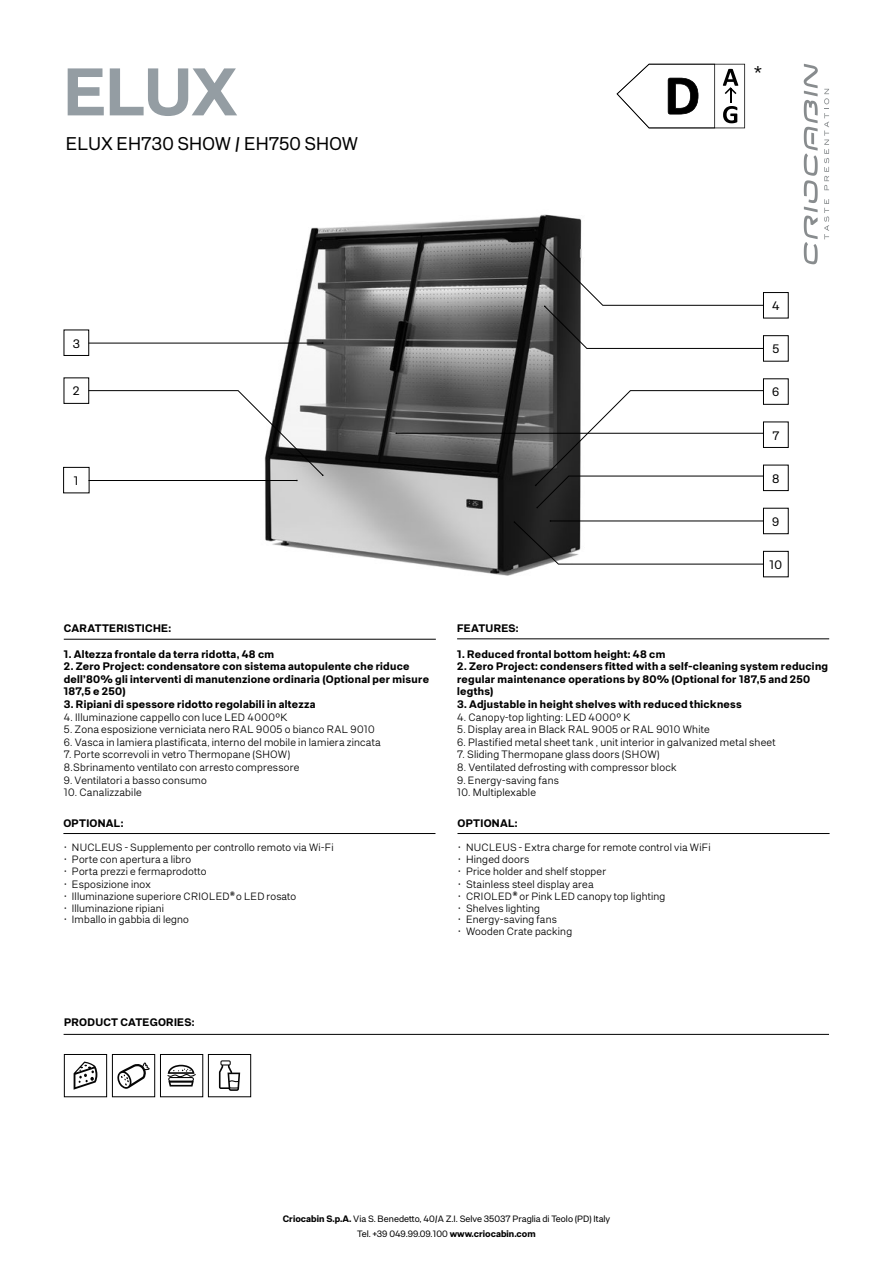
<style>
.page{position:relative;width:893px;height:1263px;background:#fff}
.page>*{position:absolute;margin:0;border:0;box-sizing:border-box;transform-origin:0 0}
.t1{font:600 64.5px "F37 Neuro";color:#949da3}
.t2{font:300 21px "F37 Neuro";color:#000}
.t3{font:18px "F37 Neuro";color:#000}
.t4{font:12px "F37 Neuro";color:#000}
.t5{font:300 10.5px/12.6px "F37 Neuro";letter-spacing:.02em;color:#000}
.t6{font:600 10.5px/12.6px "F37 Neuro";letter-spacing:.025em;color:#000}
.t7{font:300 10.35px "F37 Neuro";letter-spacing:.015em;color:#000}
.t8{font:9px/15px "F37 Neuro";color:#000;text-align:center}
.s1{font-size:10.5px}
.s2{font-weight:600}
</style>
<div class="page">
<svg style="left:804px;top:64px;width:14px;height:200px"></svg>
<svg style="left:824px;top:199px;width:5px;height:40px"></svg>
<svg style="left:824px;top:89px;width:5px;height:101px"></svg>
<img style="left:225px;top:214px;width:401px;height:362px">
<div style="left:63px;top:467px;width:26px;height:26px;border:1px solid #000"></div>
<div style="left:64px;top:330px;width:25px;height:26px;border:1px solid #000"></div>
<div style="left:64px;top:378px;width:25px;height:26px;border:1px solid #000"></div>
<div style="left:763px;top:465px;width:25px;height:26px;border:1px solid #000"></div>
<div style="left:763px;top:508px;width:25px;height:26px;border:1px solid #000"></div>
<div style="left:763px;top:551px;width:25px;height:26px;border:1px solid #000"></div>
<div style="left:763px;top:335px;width:25px;height:26px;border:1px solid #000"></div>
<hr style="left:457px;top:639px;width:372px;height:1px;background:#000">
<hr style="left:64px;top:639px;width:372px;height:1px;background:#000">
<hr style="left:63px;top:833px;width:372px;height:1px;background:#000">
<hr style="left:457px;top:833px;width:373px;height:1px;background:#000">
<hr style="left:64px;top:1034px;width:765px;height:1px;background:#000">
<svg style="left:167px;top:1065px;width:29px;height:21px"></svg>
<svg style="left:219px;top:1060px;width:21px;height:31px"></svg>
<svg style="left:74px;top:1061px;width:23px;height:29px"></svg>
<div style="left:160px;top:1054px;width:43px;height:43px;border:1px solid #000"></div>
<div style="left:208px;top:1054px;width:43px;height:43px;border:1px solid #000"></div>
<div style="left:64px;top:1054px;width:43px;height:43px;border:1px solid #000"></div>
<div style="left:112px;top:1054px;width:43px;height:43px;border:1px solid #000"></div>
<svg style="left:117px;top:1062px;width:33px;height:27px"></svg>
<svg style="left:88px;top:390px;width:236px;height:91px"></svg>
<hr style="left:89px;top:343px;width:234px;height:1px;background:#000">
<svg style="left:535px;top:238px;width:229px;height:111px"></svg>
<hr style="left:396px;top:433px;width:367px;height:1px;background:#000">
<svg style="left:535px;top:390px;width:229px;height:118px"></svg>
<svg style="left:617px;top:64px;width:128px;height:64px"></svg>
<svg style="left:514px;top:520px;width:250px;height:44px"></svg>
<h1 class="t1" style="left:64px;top:49px;width:175px">ELUX</h1>
<h3 class="t3" style="left:66px;top:132px;width:294px">ELUX EH730 SHOW / EH750 SHOW</h3>
<h2 class="t2" style="left:754px;top:59px;width:9px">*</h2>
<p class="t4" style="left:73px;top:335px;width:9px">3</p>
<p class="t4" style="left:73px;top:383px;width:8px">2</p>
<p class="t4" style="left:74px;top:473px;width:7px">1</p>
<p class="t6" style="left:64px;top:622px;width:109px">CARATTERISTICHE:</p>
<p class="t6" style="left:64px;top:647px;width:212px">1. Altezza frontale da terra ridotta, 48 cm</p>
<p class="t6" style="left:64px;top:660px;width:367px">2. Zero Project: condensatore con sistema autopulente che riduce dell’80% gli interventi di manutenzione ordinaria (Optional per misure<br>187,5 e 250)</p>
<p class="t6" style="left:64px;top:698px;width:253px">3. Ripiani di spessore ridotto regolabili in altezza</p>
<p class="t5" style="left:64px;top:710px;width:226px">4. Illuminazione cappello con luce LED 4000°K</p>
<p class="t5" style="left:64px;top:723px;width:312px">5. Zona esposizione verniciata nero RAL 9005 o bianco RAL 9010</p>
<p class="t5" style="left:64px;top:735px;width:319px">6. Vasca in lamiera plastificata, interno del mobile in lamiera zincata</p>
<p class="t5" style="left:64px;top:748px;width:237px">7. Porte scorrevoli in vetro Thermopane (SHOW)<br>8.Sbrinamento ventilato con arresto compressore</p>
<p class="t7" style="left:64px;top:773px;width:144px"><span class="s1">9.</span> Ventilatori a basso consumo</p>
<p class="t5" style="left:64px;top:786px;width:80px">10. Canalizzabile</p>
<p class="t6" style="left:63px;top:816px;width:61px">OPTIONAL:</p>
<p class="t7" style="left:63px;top:841px;width:272px">• NUCLEUS - Supplemento per controllo remoto via Wi-Fi</p>
<p class="t7" style="left:63px;top:853px;width:129px">• Porte con apertura a libro</p>
<p class="t7" style="left:63px;top:864px;width:145px">• Porta prezzi e fermaprodotto</p>
<p class="t5" style="left:63px;top:877px;width:89px">• Esposizione inox</p>
<p class="t7" style="left:63px;top:889px;width:234px">• Illuminazione superiore CRIOLED<sup>®</sup> o LED rosato</p>
<p class="t7" style="left:63px;top:901px;width:102px">• Illuminazione ripiani</p>
<p class="t7" style="left:63px;top:913px;width:127px">• Imballo in gabbia di legno</p>
<p class="t4" style="left:772px;top:298px;width:9px">4</p>
<p class="t4" style="left:772px;top:341px;width:8px">5</p>
<p class="t4" style="left:772px;top:384px;width:9px">6</p>
<p class="t4" style="left:772px;top:427px;width:9px">7</p>
<p class="t4" style="left:772px;top:470px;width:9px">8</p>
<p class="t4" style="left:772px;top:513px;width:9px">9</p>
<p class="t4" style="left:769px;top:556px;width:14px">10</p>
<p class="t6" style="left:457px;top:622px;width:63px">FEATURES:</p>
<p class="t6" style="left:457px;top:647px;width:210px">1. Reduced frontal bottom height: 48 cm</p>
<p class="t6" style="left:457px;top:660px;width:372px">2. Zero Project: condensers fitted with a self-cleaning system reducing regular maintenance operations by 80% (Optional for 187,5 and 250 legths)</p>
<p class="t6" style="left:457px;top:698px;width:286px">3. Adjustable in height shelves with reduced thickness</p>
<p class="t5" style="left:457px;top:710px;width:175px">4. Canopy-top lighting: LED 4000° K</p>
<p class="t5" style="left:457px;top:723px;width:254px">5. Display area in Black RAL 9005 or RAL 9010 White</p>
<p class="t5" style="left:457px;top:735px;width:320px">6. Plastified metal sheet tank , unit interior in galvanized metal sheet</p>
<p class="t5" style="left:457px;top:748px;width:204px">7. Sliding Thermopane glass doors (SHOW)</p>
<p class="t5" style="left:457px;top:761px;width:221px">8. Ventilated defrosting with compressor block</p>
<p class="t7" style="left:457px;top:773px;width:103px"><span class="s1">9.</span> Energy-saving fans</p>
<p class="t5" style="left:457px;top:786px;width:80px">10. Multiplexable</p>
<p class="t6" style="left:457px;top:816px;width:61px">OPTIONAL:</p>
<p class="t7" style="left:457px;top:840px;width:255px">• NUCLEUS - Extra charge for remote control via WiFi</p>
<p class="t5" style="left:457px;top:853px;width:73px">• Hinged doors</p>
<p class="t7" style="left:457px;top:864px;width:150px">• Price holder and shelf stopper</p>
<p class="t5" style="left:457px;top:877px;width:138px">• Stainless steel display area</p>
<p class="t7" style="left:457px;top:889px;width:209px">• CRIOLED<sup>®</sup> or Pink LED canopy top lighting</p>
<p class="t7" style="left:457px;top:901px;width:84px">• Shelves lighting</p>
<p class="t7" style="left:457px;top:913px;width:101px">• Energy-saving fans</p>
<p class="t7" style="left:457px;top:925px;width:116px">• Wooden Crate packing</p>
<p class="t6" style="left:64px;top:1016px;width:132px">PRODUCT CATEGORIES:</p>
<p class="t8" style="left:283px;top:1211px;width:329px"><span class="s2">Criocabin S.p.A.</span> Via S. Benedetto, 40/A Z.I. Selve 35037 Praglia di Teolo (PD) Italy<br>Tel. +39 049.99.09.100 <span class="s2">www.criocabin.com</span></p>
</div>
